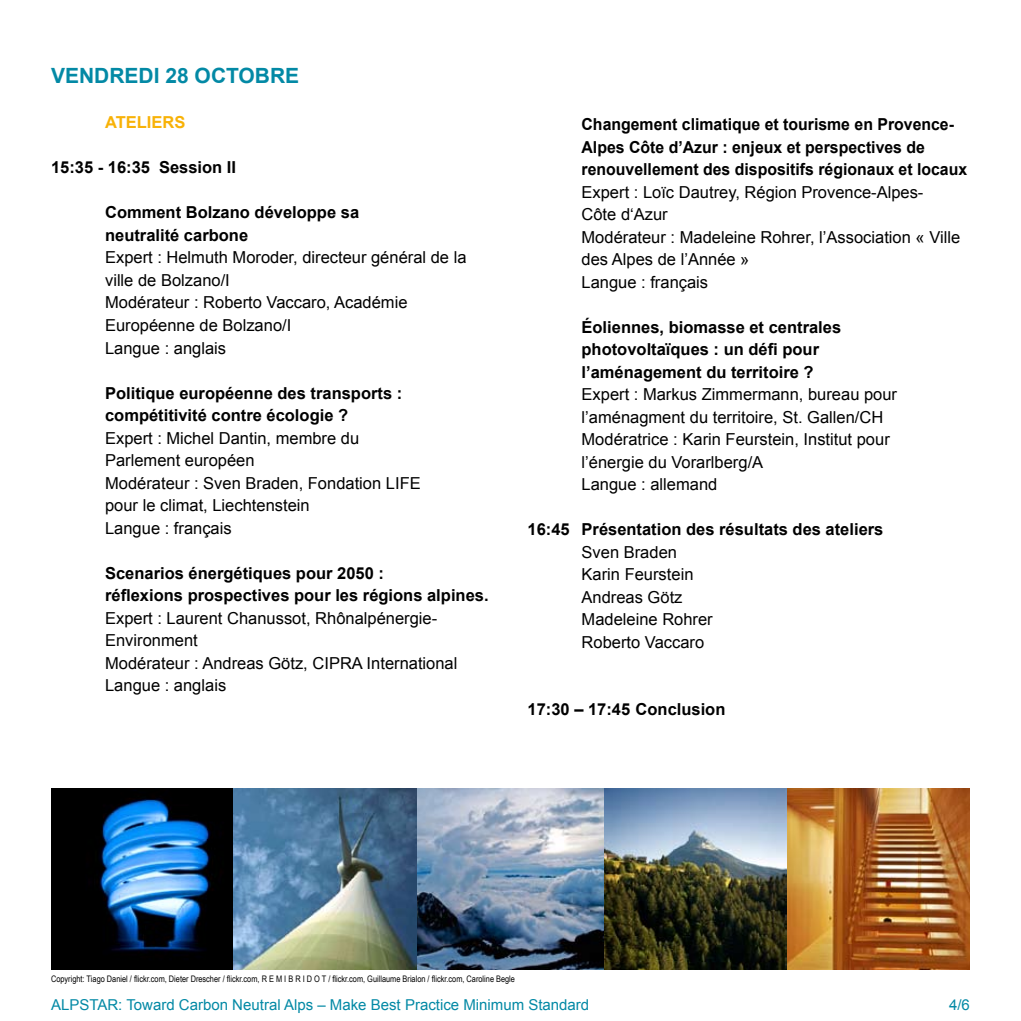
<style>
.page{position:relative;width:1021px;height:1021px;background:#fff}
.page>*{position:absolute;margin:0;border:0;box-sizing:border-box;transform-origin:0 0}
.t1{font:700 21px "Arial";color:#0389a5}
.t2{font:16.5px/22.5px "Arial";color:#000}
.t3{font:700 16.5px/22.5px "Arial";color:#000}
.t4{font:700 16.5px/22.5px "Arial";color:#000;scale:.96 1}
.t5{font:700 16.5px "Arial";color:#f8b207}
.t6{font:15px "Arial";color:#0389a5}
.t7{font:9px "Arial Narrow";color:#000}
</style>
<div class="page">
<img style="left:417px;top:788px;width:187px;height:181px">
<img style="left:51px;top:788px;width:366px;height:181px">
<img style="left:604px;top:788px;width:365px;height:181px">
<p class="t1" style="left:51px;top:62px;width:159px">vendredi 28 Oct</p>
<p class="t1" style="left:239px;top:62px;width:62px">obre</p>
<p class="t5" style="left:51px;top:112px;width:26px">at</p>
<p class="t5" style="left:126px;top:112px;width:49px">eliers</p>
<p class="t3" style="left:51px;top:157px;width:181px">15:35 - 16:35 Session II</p>
<p class="t3" style="left:105px;top:202px;width:255px">Comment Bolzano développe sa neutralité carbone</p>
<p class="t2" style="left:105px;top:246px;width:363px">Expert : Helmuth Moroder, directeur général de la ville de Bolzano/I<br>Modérateur : Roberto Vaccaro, Académie<br>Européenne de Bolzano/I<br>Langue : anglais</p>
<p class="t3" style="left:105px;top:382px;width:299px">Politique européenne des transports : compétitivité contre écologie ?</p>
<p class="t2" style="left:105px;top:426px;width:317px">Expert : Michel Dantin, membre du<br>Parlement européen<br>Modérateur : Sven Braden, Fondation LIFE pour le climat, Liechtenstein<br>Langue : français</p>
<p class="t3" style="left:105px;top:562px;width:385px">Scenarios énergétiques pour 2050 :<br>réflexions prospectives pour les régions alpines.</p>
<p class="t2" style="left:105px;top:607px;width:354px">Expert : Laurent Chanussot, Rhônalpénergie-<br>Environment<br>Modérateur : Andreas Götz, CIPRA International<br>Langue : anglais</p>
<p class="t4" style="left:581px;top:113px;width:403px">Changement climatique et tourisme en Provence-<br>Alpes Côte d’Azur : enjeux et perspectives de renouvellement des dispositifs régionaux et locaux</p>
<p class="t2" style="left:581px;top:181px;width:380px">Expert : Loïc Dautrey, Région Provence-Alpes-<br>Côte d‘Azur<br>Modérateur : Madeleine Rohrer, l’Association « Ville des Alpes de l’Année »<br>Langue : français</p>
<p class="t3" style="left:527px;top:316px;width:34px">É</p>
<p class="t3" style="left:581px;top:316px;width:261px;text-indent:11px">oliennes, biomasse et centrales photovoltaïques : un défi pour l’aménagement du territoire ?</p>
<p class="t2" style="left:581px;top:383px;width:317px">Expert : Markus Zimmermann, bureau pour l’aménagment du territoire, St. Gallen/CH Modératrice : Karin Feurstein, Institut pour l’énergie du Vorarlberg/A<br>Langue : allemand</p>
<p class="t3" style="left:527px;top:519px;width:357px">16:45 Présentation des résultats des ateliers</p>
<p class="t2" style="left:581px;top:541px;width:133px">Sven Braden<br>Karin Feurstein<br>Andreas Götz<br>Madeleine Rohrer<br>Roberto Vaccaro</p>
<p class="t3" style="left:527px;top:699px;width:199px">17:30 – 17:45 Conclusion</p>
<p class="t7" style="left:51px;top:972px;width:465px">Copyright: Tiago Daniel / flickr.com, Dieter Drescher / flickr.com, r e m i b r i d o t / flickr.com, Guillaume Brialon / flickr.com, Caroline Begle</p>
<p class="t6" style="left:51px;top:994px;width:21px">Alpstar</p>
<p class="t6" style="left:118px;top:994px;width:472px">: Toward Carbon Neutral Alps – Make Best Practice Minimum Standard</p>
<p class="t6" style="left:949px;top:994px;width:22px">4/6</p>
</div>
